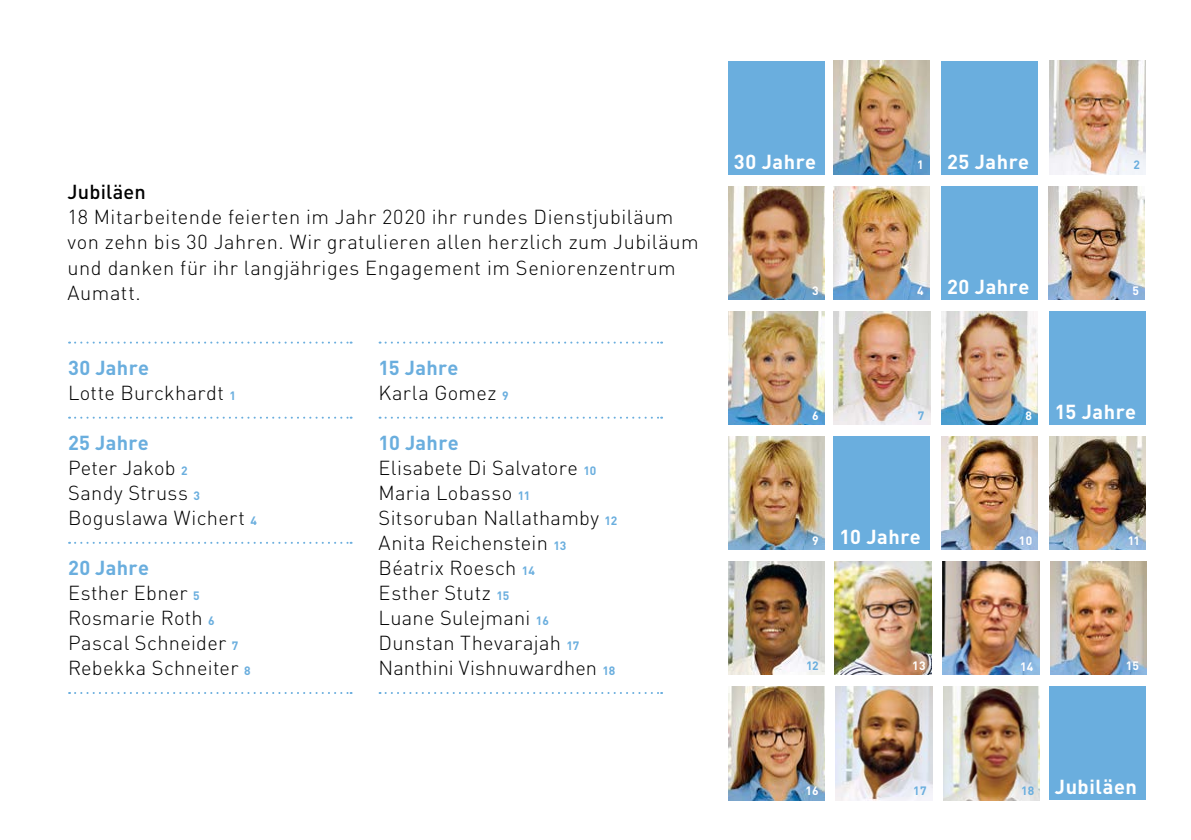
<style>
.page{position:relative;width:1191px;height:840px;background:#fff}
.page>*{position:absolute;margin:0;border:0;box-sizing:border-box;transform-origin:0 0}
.t1{font:300 20px/25px "DIN Pro";letter-spacing:.02em;color:#000}
.t2{font:700 20px "DIN Pro";letter-spacing:.025em;color:#fff}
.t3{font:500 20px "DIN Pro";letter-spacing:.01em;color:#000}
.t4{font:700 12px "DIN";letter-spacing:.02em;color:#fff}
.t5{font:700 12px "DIN";color:#6aaede}
.s1{font-weight:700;color:#6aaede}
.s2{font-weight:700;font-size:12px;color:#6aaede}
</style>
<div class="page">
<img style="left:833px;top:61px;width:96px;height:113px">
<img style="left:1049px;top:61px;width:96px;height:113px">
<img style="left:728px;top:186px;width:96px;height:113px">
<img style="left:833px;top:186px;width:96px;height:113px">
<img style="left:1048px;top:186px;width:96px;height:113px">
<img style="left:728px;top:311px;width:96px;height:113px">
<img style="left:833px;top:311px;width:97px;height:113px">
<img style="left:941px;top:311px;width:96px;height:113px">
<img style="left:728px;top:436px;width:96px;height:113px">
<img style="left:941px;top:436px;width:96px;height:113px">
<img style="left:1049px;top:436px;width:96px;height:113px">
<img style="left:728px;top:561px;width:96px;height:113px">
<div style="left:728px;top:61px;width:96px;height:113px;background:#6aaede"></div>
<div style="left:941px;top:61px;width:96px;height:113px;background:#6aaede"></div>
<div style="left:941px;top:186px;width:96px;height:113px;background:#6aaede"></div>
<div style="left:1049px;top:311px;width:96px;height:113px;background:#6aaede"></div>
<div style="left:1049px;top:686px;width:96px;height:113px;background:#6aaede"></div>
<div style="left:833px;top:436px;width:97px;height:113px;background:#6aaede"></div>
<img style="left:835px;top:561px;width:96px;height:113px">
<img style="left:942px;top:561px;width:97px;height:113px">
<img style="left:1050px;top:561px;width:96px;height:113px">
<img style="left:836px;top:686px;width:96px;height:113px">
<img style="left:728px;top:686px;width:96px;height:113px">
<img style="left:943px;top:686px;width:97px;height:113px">
<svg style="left:69px;top:341px;width:282px;height:2px"></svg>
<svg style="left:69px;top:416px;width:282px;height:2px"></svg>
<svg style="left:69px;top:541px;width:282px;height:2px"></svg>
<svg style="left:69px;top:692px;width:282px;height:1px"></svg>
<svg style="left:379px;top:341px;width:283px;height:2px"></svg>
<svg style="left:379px;top:416px;width:283px;height:2px"></svg>
<svg style="left:379px;top:692px;width:283px;height:1px"></svg>
<p class="t3" style="left:68px;top:178px;width:80px">Jubiläen</p>
<p class="t1" style="left:68px;top:204px;width:632px">18 Mitarbeitende feierten im Jahr 2020 ihr rundes Dienstjubiläum von zehn bis 30 Jahren. Wir gratulieren allen herzlich zum Jubiläum und danken für ihr langjähriges Engagement im Seniorenzentrum Aumatt.</p>
<p class="t1" style="left:68px;top:354px;width:169px"><span class="s1">30 Jahre<br></span>Lotte Burckhardt <span class="s2">1</span></p>
<p class="t1" style="left:68px;top:429px;width:190px"><span class="s1">25 Jahre<br></span>Peter Jakob <span class="s2">2<br></span>Sandy Struss <span class="s2">3<br></span>Boguslawa Wichert <span class="s2">4</span></p>
<p class="t1" style="left:68px;top:554px;width:184px"><span class="s1">20 Jahre<br></span>Esther Ebner <span class="s2">5<br></span>Rosmarie Roth <span class="s2">6<br></span>Pascal Schneider <span class="s2">7<br></span>Rebekka Schneiter <span class="s2">8</span></p>
<p class="t1" style="left:378px;top:354px;width:131px"><span class="s1">15 Jahre<br></span>Karla Gomez <span class="s2">9</span></p>
<p class="t1" style="left:378px;top:429px;width:240px"><span class="s1">10 Jahre<br></span>Elisabete Di Salvatore <span class="s2">10<br></span>Maria Lobasso <span class="s2">11<br></span>Sitsoruban Nallathamby <span class="s2">12<br></span>Anita Reichenstein <span class="s2">13<br></span>Béatrix Roesch <span class="s2">14<br></span>Esther Stutz <span class="s2">15<br></span>Luane Sulejmani <span class="s2">16<br></span>Dunstan Thevarajah <span class="s2">17<br></span>Nanthini Vishnuwardhen <span class="s2">18</span></p>
<p class="t2" style="left:734px;top:148px;width:84px">30 Jahre</p>
<p class="t2" style="left:947px;top:148px;width:84px">25 Jahre</p>
<p class="t4" style="left:917px;top:157px;width:8px">1</p>
<p class="t5" style="left:1133px;top:157px;width:8px">2</p>
<p class="t4" style="left:812px;top:282px;width:8px">3</p>
<p class="t4" style="left:812px;top:407px;width:8px">6</p>
<p class="t2" style="left:947px;top:273px;width:84px">20 Jahre</p>
<p class="t4" style="left:917px;top:282px;width:8px">4</p>
<p class="t4" style="left:1132px;top:282px;width:8px">5</p>
<p class="t5" style="left:918px;top:407px;width:8px">7</p>
<p class="t4" style="left:1025px;top:407px;width:8px">8</p>
<p class="t2" style="left:1054px;top:398px;width:83px">15 Jahre</p>
<p class="t2" style="left:839px;top:523px;width:83px">10 Jahre</p>
<p class="t4" style="left:812px;top:532px;width:8px">9</p>
<p class="t4" style="left:1019px;top:532px;width:15px">10</p>
<p class="t4" style="left:1127px;top:532px;width:14px">11</p>
<p class="t5" style="left:806px;top:657px;width:14px">12</p>
<p class="t4" style="left:912px;top:657px;width:15px">13</p>
<p class="t4" style="left:1020px;top:658px;width:15px">14</p>
<p class="t4" style="left:1125px;top:657px;width:15px">15</p>
<p class="t4" style="left:805px;top:782px;width:15px">16</p>
<p class="t5" style="left:913px;top:782px;width:15px">17</p>
<p class="t5" style="left:1021px;top:782px;width:15px">18</p>
<p class="t2" style="left:1054px;top:773px;width:84px">Jubiläen</p>
</div>
